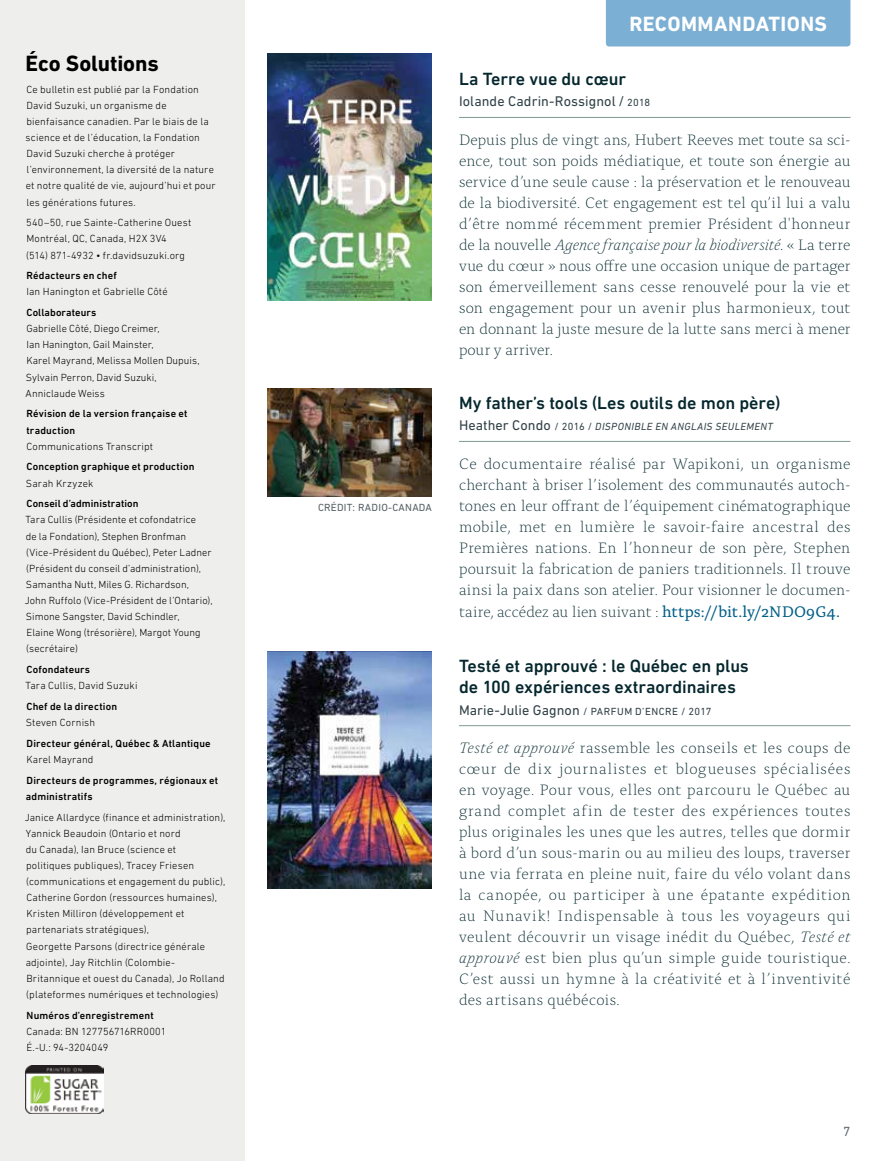
<style>
.page{position:relative;width:891px;height:1161px;background:#fff}
.page>*{position:absolute;margin:0;border:0;box-sizing:border-box;transform-origin:0 0}
.t1{font:700 22.5px "DIN Next LT Pro";letter-spacing:-.005em;color:#000}
.t2{font:700 21px "DIN Next LT Pro";letter-spacing:.02em;color:#fff}
.t3{font:500 18px/21px "DIN Next LT Pro";letter-spacing:-.005em;color:#05272d}
.t4{font:300 15.75px/21px "Alda OTCEV";letter-spacing:.01em;color:#05272d;text-align:justify}
.t5{font:14.25px "DIN Next LT Pro";letter-spacing:.005em;color:#314147}
.t6{font:13.5px "DIN Next LT Pro";color:#616a6f}
.t7{font:300 10.5px/16.2px "DIN Next LT Pro";letter-spacing:.015em;color:#000}
.t8{font:500 10.5px/16.2px "DIN Next LT Pro";letter-spacing:.015em;color:#000}
.t9{font:italic 10.5px "DIN Next LT Pro";letter-spacing:.035em;color:#314147}
.t10{font:10.5px "DIN Next LT Pro";letter-spacing:.045em;color:#314147}
.t11{font:10.5px "DIN Next LT Pro";letter-spacing:.025em;color:#576166}
.s1{font-size:10.5px}
.s2{font-style:italic}
.s3{font-style:normal;font-size:14.25px}
.s4{font-style:normal}
.s5{font-weight:400;font-size:16.2px;color:#005f87}
.s6{font-size:14.25px}
</style>
<div class="page">
<div style="left:0;top:0;width:245px;height:1161px;background:#eeefed"></div>
<img style="left:268px;top:54px;width:164px;height:246px">
<hr style="left:459px;top:117px;width:391px;height:1px;background:#7f9c90">
<hr style="left:459px;top:441px;width:391px;height:1px;background:#7f9c90">
<hr style="left:459px;top:725px;width:391px;height:1px;background:#7f9c90">
<img style="left:268px;top:389px;width:164px;height:107px">
<img style="left:268px;top:652px;width:164px;height:236px">
<div style="left:606px;top:0;width:244px;height:46px;background:#7cafd4"></div>
<img style="left:26px;top:1066px;width:77px;height:48px">
<h1 class="t1" style="left:26px;top:50px;width:135px">Éco Solutions</h1>
<p class="t7" style="left:26px;top:81px;width:192px">Ce bulletin est publié par la Fondation David Suzuki, un organisme de bienfaisance canadien. Par le biais de la science et de l’éducation, la Fondation David Suzuki cherche à protéger l’environnement, la diversité de la nature et notre qualité de vie, aujourd’hui et pour les générations futures.</p>
<p class="t7" style="left:26px;top:214px;width:167px">540–50, rue Sainte-Catherine Ouest<br>Montréal, QC, Canada, H2X 3V4<br>(514) 871-4932 • fr.davidsuzuki.org</p>
<p class="t8" style="left:27px;top:268px;width:92px">Rédacteurs en chef</p>
<p class="t7" style="left:26px;top:284px;width:143px">Ian Hanington et Gabrielle Côté</p>
<p class="t8" style="left:26px;top:304px;width:71px">Collaborateurs</p>
<p class="t7" style="left:26px;top:320px;width:175px">Gabrielle Côté, Diego Creimer,<br>Ian Hanington, Gail Mainster,<br>Karel Mayrand, Melissa Mollen Dupuis,<br>Sylvain Perron, David Suzuki,<br>Anniclaude Weiss</p>
<p class="t8" style="left:26px;top:406px;width:163px">Révision de la version française et traduction</p>
<p class="t7" style="left:26px;top:438px;width:128px">Communications Transcript</p>
<p class="t8" style="left:26px;top:459px;width:170px">Conception graphique et production</p>
<p class="t7" style="left:26px;top:475px;width:69px">Sarah Krzyzek</p>
<p class="t8" style="left:26px;top:496px;width:114px">Conseil d’administration</p>
<p class="t7" style="left:25px;top:512px;width:190px">Tara Cullis (Présidente et cofondatrice<br>de la Fondation), Stephen Bronfman (Vice-Président du Québec), Peter Ladner (Président du conseil d’administration), Samantha Nutt, Miles G. Richardson,<br>John Ruffolo (Vice-Président de l’Ontario), Simone Sangster, David Schindler,<br>Elaine Wong (trésorière), Margot Young (secrétaire)</p>
<p class="t8" style="left:26px;top:661px;width:65px">Cofondateurs</p>
<p class="t7" style="left:25px;top:677px;width:114px">Tara Cullis, David Suzuki</p>
<p class="t8" style="left:26px;top:698px;width:92px">Chef de la direction</p>
<p class="t7" style="left:26px;top:714px;width:71px">Steven Cornish</p>
<p class="t8" style="left:27px;top:735px;width:186px">Directeur général, Québec &amp; Atlantique</p>
<p class="t7" style="left:26px;top:751px;width:69px">Karel Mayrand</p>
<p class="t8" style="left:26px;top:772px;width:194px">Directeurs de programmes, régionaux et administratifs</p>
<p class="t7" style="left:25px;top:809px;width:202px">Janice Allardyce (finance et administration), Yannick Beaudoin (Ontario et nord<br>du Canada), Ian Bruce (science et<br>politiques publiques), Tracey Friesen (communications et engagement du public), Catherine Gordon (ressources humaines), Kristen Milliron (développement et partenariats stratégiques),<br>Georgette Parsons (directrice générale adjointe), Jay Ritchlin (Colombie-Britannique et ouest du Canada), Jo Rolland (plateformes numériques et technologies)</p>
<p class="t8" style="left:27px;top:1007px;width:129px">Numéros d’enregistrement</p>
<p class="t7" style="left:26px;top:1023px;width:141px">Canada: BN 127756716RR0001<br>É.-U.: 94-3204049</p>
<p class="t11" style="left:318px;top:501px;width:115px">CRÉDIT: RADIO-CANADA</p>
<h2 class="t2" style="left:629px;top:12px;width:199px">RECOMMANDATIONS</h2>
<p class="t3" style="left:459px;top:68px;width:168px">La Terre vue du cœur</p>
<p class="t5" style="left:459px;top:93px;width:193px">Iolande Cadrin-Rossignol / <span class="s1">2018</span></p>
<p class="t4" style="left:459px;top:128px;width:393px">Depuis plus de vingt ans, Hubert Reeves met toute sa sci&shy;ence, tout son poids médiatique, et toute son énergie au service d’une seule cause : la préservation et le renouveau de la biodiversité. Cet engagement est tel qu’il lui a valu d’être nommé récemment premier Président d'honneur de la nouvelle <span class="s2">Agence française pour la biodiversité</span>. « La terre vue du cœur » nous offre une occasion unique de partager son émerveillement sans cesse renouvelé pour la vie et son engagement pour un avenir plus harmonieux, tout en donnant la juste mesure de la lutte sans merci à mener pour y arriver.</p>
<p class="t3" style="left:459px;top:392px;width:323px">My father’s tools (Les outils de mon père)</p>
<p class="t9" style="left:459px;top:421px;width:315px"><span class="s3">Heather Condo</span> <span class="s4">/ 2016 /</span> DISPONIBLE EN ANGLAIS SEULEMENT</p>
<p class="t4" style="left:459px;top:452px;width:393px">Ce documentaire réalisé par Wapikoni, un organisme cherchant à briser l’isolement des communautés autoch&shy;tones en leur offrant de l’équipement cinématographique mobile, met en lumière le savoir-faire ancestral des Premières nations. En l’honneur de son père, Stephen poursuit la fabrication de paniers traditionnels. Il trouve ainsi la paix dans son atelier. Pour visionner le documen&shy;taire, accédez au lien suivant : <span class="s5">https://bit.ly/2NDO9G4.</span></p>
<p class="t3" style="left:459px;top:655px;width:291px">Testé et approuvé : le Québec en plus de 100 expériences extraordinaires</p>
<p class="t10" style="left:459px;top:705px;width:254px"><span class="s6">Marie-Julie Gagnon</span> / PARFUM D’ENCRE / 2017</p>
<p class="t4" style="left:459px;top:736px;width:393px"><span class="s2">Testé et approuvé</span> rassemble les conseils et les coups de cœur de dix journalistes et blogueuses spécialisées en voyage. Pour vous, elles ont parcouru le Québec au grand complet afin de tester des expériences toutes plus originales les unes que les autres, telles que dormir à bord d’un sous-marin ou au milieu des loups, traverser une via ferrata en pleine nuit, faire du vélo volant dans la canopée, ou participer à une épatante expédition au Nunavik! Indispensable à tous les voyageurs qui veulent découvrir un visage inédit du Québec, <span class="s2">Testé et approuvé</span> est bien plus qu’un simple guide touristique.<br>C’est aussi un hymne à la créativité et à l’inventivité des artisans québécois.</p>
<p class="t6" style="left:843px;top:1124px;width:9px">7</p>
</div>
